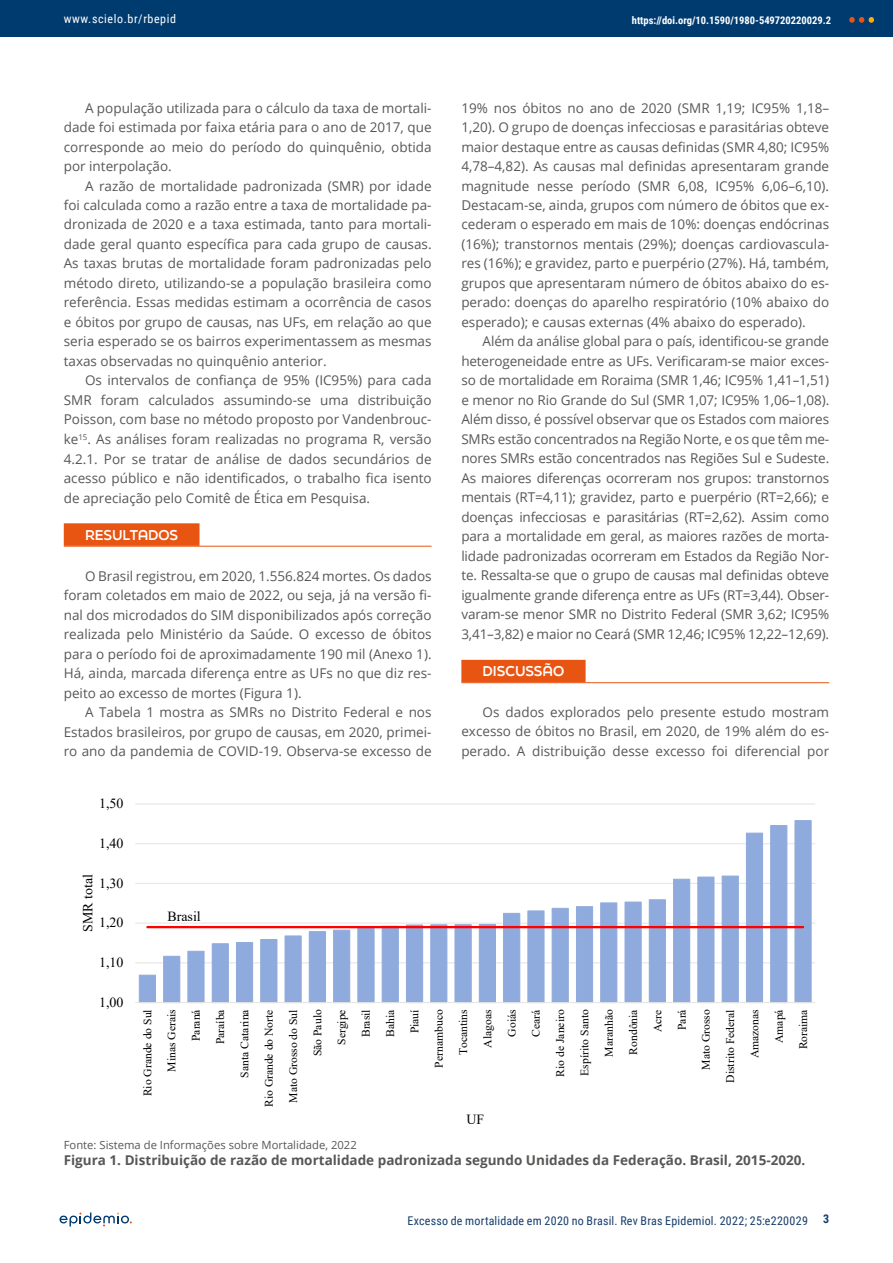
<style>
.page{position:relative;width:893px;height:1263px;background:#fff}
.page>*{position:absolute;margin:0;border:0;box-sizing:border-box;transform-origin:0 0}
.t1{font:13.95px "Times New Roman";color:#000}
.t2{font:13.5px/19.5px "Open Sans";color:#575756;text-align:justify}
.t3{font:700 13.5px "Open Sans";color:#575756}
.t4{font:700 13.5px "Final Six";color:#fff}
.t5{font:12px "Roboto Condensed";letter-spacing:.015em;color:#173d6b}
.t6{font:12px "Roboto Condensed";letter-spacing:.05em;color:#fff}
.t7{font:700 12px "Roboto Condensed";color:#173d6b}
.t8{font:11.7px/24.3px "Times New Roman";color:#000;text-align:right}
.t9{font:11.25px "Open Sans";color:#575756}
.t10{font:700 10.5px "Roboto Condensed";color:#fff}
</style>
<div class="page">
<div style="left:0;top:0;width:893px;height:36px;background:#003b70"></div>
<svg style="left:849px;top:17px;width:25px;height:6px"></svg>
<svg style="left:60px;top:1212px;width:72px;height:14px"></svg>
<div style="left:64px;top:523px;width:136px;height:23px;background:#e85412"></div>
<hr style="left:64px;top:546px;width:368px;height:1px;background:#e85412">
<div style="left:461px;top:660px;width:125px;height:22px;background:#e85412"></div>
<hr style="left:461px;top:682px;width:368px;height:1px;background:#e85412">
<hr style="left:135px;top:962px;width:680px;height:1px;background:#e3e3e3">
<hr style="left:135px;top:923px;width:680px;height:1px;background:#e3e3e3">
<hr style="left:135px;top:883px;width:680px;height:1px;background:#e3e3e3">
<hr style="left:135px;top:843px;width:680px;height:1px;background:#e3e3e3">
<hr style="left:135px;top:803px;width:680px;height:1px;background:#e3e3e3">
<svg style="left:138px;top:820px;width:674px;height:182px"></svg>
<hr style="left:135px;top:1002px;width:680px;height:1px;background:#e3e3e3">
<hr style="left:147px;top:926px;width:656px;height:2px;background:#f00">
<p class="t6" style="left:64px;top:10px;width:114px">www.scielo.br/rbepid</p>
<p class="t10" style="left:632px;top:12px;width:201px">https://doi.org/10.1590/1980-549720220029.2</p>
<p class="t2" style="left:64px;top:98px;width:369px;text-indent:21px">A população utilizada para o cálculo da taxa de mortali&shy;dade foi estimada por faixa etária para o ano de 2017, que corresponde ao meio do período do quinquênio, obtida por interpolação.</p>
<p class="t2" style="left:64px;top:175px;width:369px;text-indent:21px">A razão de mortalidade padronizada (SMR) por idade foi calculada como a razão entre a taxa de mortalidade pa&shy;dronizada de 2020 e a taxa estimada, tanto para mortali&shy;dade geral quanto específica para cada grupo de causas.<br>As taxas brutas de mortalidade foram padronizadas pelo método direto, utilizando-se a população brasileira como referência. Essas medidas estimam a ocorrência de casos e óbitos por grupo de causas, nas UFs, em relação ao que seria esperado se os bairros experimentassem as mesmas taxas observadas no quinquênio anterior.</p>
<p class="t2" style="left:64px;top:370px;width:369px;text-indent:21px">Os intervalos de confiança de 95% (IC95%) para cada SMR foram calculados assumindo-se uma distribuição Poisson, com base no método proposto por Vandenbrouc&shy;ke<sup>15</sup>. As análises foram realizadas no programa R, versão 4.2.1. Por se tratar de análise de dados secundários de acesso público e não identificados, o trabalho fica isento de apreciação pelo Comitê de Ética em Pesquisa.</p>
<p class="t4" style="left:85px;top:525px;width:95px">RESULTADOS</p>
<p class="t2" style="left:64px;top:565px;width:369px;text-indent:21px">O Brasil registrou, em 2020, 1.556.824 mortes. Os dados foram coletados em maio de 2022, ou seja, já na versão fi&shy;nal dos microdados do SIM disponibilizados após correção realizada pelo Ministério da Saúde. O excesso de óbitos para o período foi de aproximadamente 190 mil (Anexo 1).<br>Há, ainda, marcada diferença entre as UFs no que diz res&shy;peito ao excesso de mortes (Figura 1).</p>
<p class="t2" style="left:64px;top:702px;width:369px;text-indent:21px">A Tabela 1 mostra as SMRs no Distrito Federal e nos Estados brasileiros, por grupo de causas, em 2020, primei&shy;ro ano da pandemia de COVID-19. Observa-se excesso de</p>
<p class="t1" style="left:99px;top:794px;width:26px">1,50</p>
<p class="t1" style="left:99px;top:833px;width:26px">1,40</p>
<p class="t1" style="left:78px;top:932px;width:59px;rotate:-90deg">SMR total</p>
<p class="t1" style="left:99px;top:873px;width:26px">1,30</p>
<p class="t1" style="left:99px;top:913px;width:26px">1,20</p>
<p class="t1" style="left:99px;top:953px;width:26px">1,10</p>
<p class="t1" style="left:167px;top:906px;width:35px">Brasil</p>
<p class="t2" style="left:461px;top:98px;width:369px">19% nos óbitos no ano de 2020 (SMR 1,19; IC95% 1,18– 1,20). O grupo de doenças infecciosas e parasitárias obteve maior destaque entre as causas definidas (SMR 4,80; IC95% 4,78–4,82). As causas mal definidas apresentaram grande magnitude nesse período (SMR 6,08, IC95% 6,06–6,10).<br>Destacam-se, ainda, grupos com número de óbitos que ex&shy;cederam o esperado em mais de 10%: doenças endócrinas (16%); transtornos mentais (29%); doenças cardiovascula&shy;res (16%); e gravidez, parto e puerpério (27%). Há, também, grupos que apresentaram número de óbitos abaixo do es&shy;perado: doenças do aparelho respiratório (10% abaixo do esperado); e causas externas (4% abaixo do esperado).</p>
<p class="t2" style="left:461px;top:331px;width:369px;text-indent:21px">Além da análise global para o país, identificou-se grande heterogeneidade entre as UFs. Verificaram-se maior exces&shy;so de mortalidade em Roraima (SMR 1,46; IC95% 1,41–1,51) e menor no Rio Grande do Sul (SMR 1,07; IC95% 1,06–1,08).<br>Além disso, é possível observar que os Estados com maiores SMRs estão concentrados na Região Norte, e os que têm me&shy;nores SMRs estão concentrados nas Regiões Sul e Sudeste.<br>As maiores diferenças ocorreram nos grupos: transtornos mentais (RT=4,11); gravidez, parto e puerpério (RT=2,66); e doenças infecciosas e parasitárias (RT=2,62). Assim como para a mortalidade em geral, as maiores razões de morta&shy;lidade padronizadas ocorreram em Estados da Região Nor&shy;te. Ressalta-se que o grupo de causas mal definidas obteve igualmente grande diferença entre as UFs (RT=3,44). Obser&shy;varam-se menor SMR no Distrito Federal (SMR 3,62; IC95% 3,41–3,82) e maior no Ceará (SMR 12,46; IC95% 12,22–12,69).</p>
<p class="t4" style="left:483px;top:661px;width:83px">DISCUSSÃO</p>
<p class="t2" style="left:461px;top:702px;width:369px;text-indent:21px">Os dados explorados pelo presente estudo mostram excesso de óbitos no Brasil, em 2020, de 19% além do es&shy;perado. A distribuição desse excesso foi diferencial por</p>
<p class="t1" style="left:99px;top:992px;width:26px">1,00</p>
<p class="t8" style="left:135px;top:1107px;width:99px;rotate:-90deg">Rio Grande do Sul<br>Minas Gerais<br>Paraná<br>Paraíba<br>Santa Catarina<br>Rio Grande do Norte<br>Mato Grosso do Sul<br>São Paulo<br>Sergipe<br>Brasil<br>Bahia<br>Piauí<br>Pernambuco<br>Tocantins<br>Alagoas<br>Goiás<br>Ceará<br>Rio de Janeiro<br>Espírito Santo<br>Maranhão<br>Rondônia<br>Acre<br>Pará<br>Mato Grosso<br>Distrito Federal<br>Amazonas<br>Amapá<br>Roraima</p>
<p class="t1" style="left:466px;top:1109px;width:19px">UF</p>
<p class="t9" style="left:64px;top:1137px;width:294px">Fonte: Sistema de Informações sobre Mortalidade, 2022</p>
<p class="t3" style="left:64px;top:1151px;width:743px">Figura 1. Distribuição de razão de mortalidade padronizada segundo Unidades da Federação. Brasil, 2015-2020.</p>
<p class="t5" style="left:407px;top:1212px;width:402px">Excesso de mortalidade em 2020 no Brasil. Rev Bras Epidemiol. 2022; 25:e220029</p>
<p class="t7" style="left:823px;top:1211px;width:8px">3</p>
</div>
